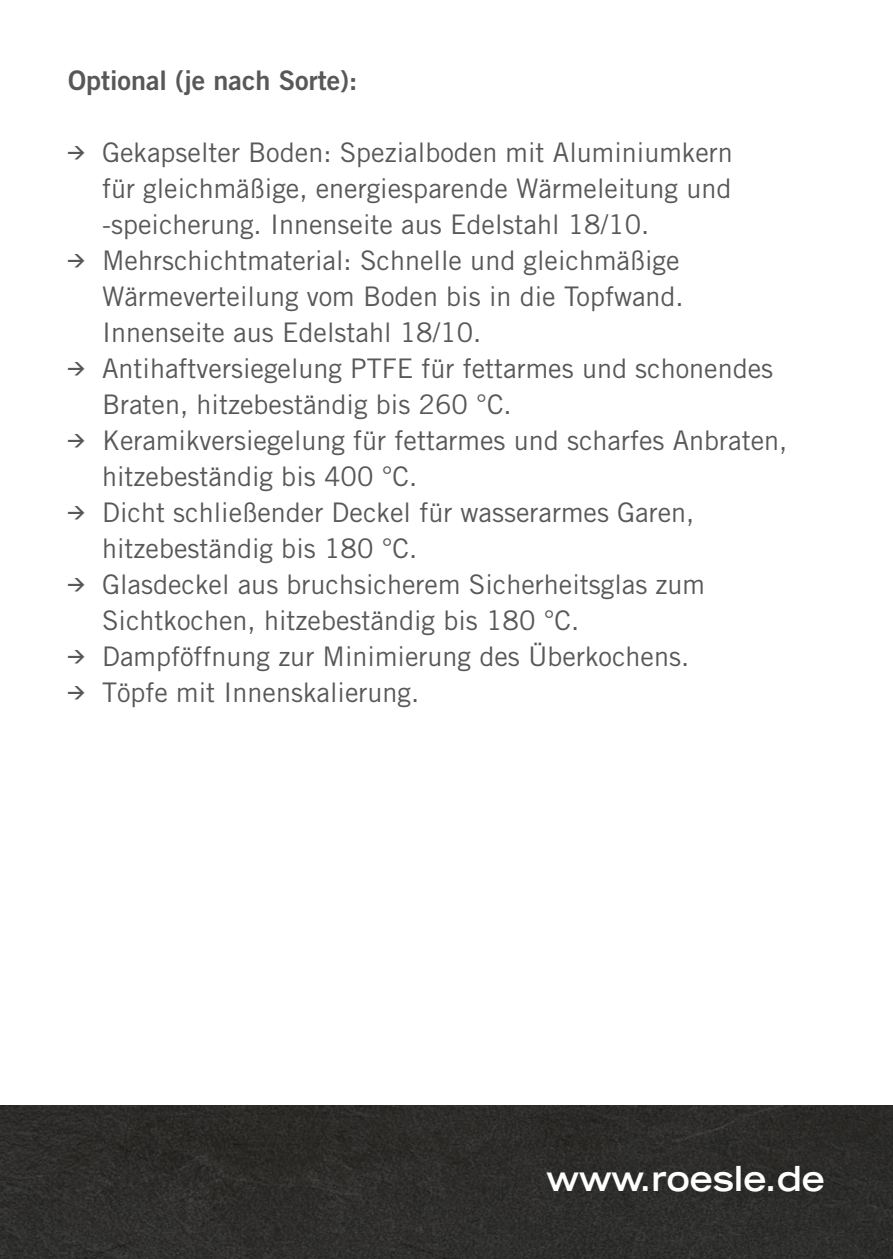
<style>
.page{position:relative;width:893px;height:1259px;background:#fff}
.page>*{position:absolute;margin:0;border:0;box-sizing:border-box;transform-origin:0 0}
.t1{font:700 expanded 34.5px "Trade Gothic LH";color:#fff}
.t2{font:27px/36px "Trade Gothic";color:#58585a}
.t3{font:27px "Trade Gothic Bold Two";color:#58585a}
</style>
<div class="page">
<img style="left:0;top:1106px;width:893px;height:153px">
<p class="t3" style="left:68px;top:64px;width:291px">Optional (je nach Sorte):</p>
<p class="t2" style="left:102px;top:134px;width:632px;text-align:justify;text-indent:-34px">✓ Gekapselter Boden: Spezialboden mit Aluminiumkern für gleichmäßige, energiesparende Wärmeleitung und -speicherung. Innenseite aus Edelstahl 18/10.</p>
<p class="t2" style="left:102px;top:242px;width:583px;text-indent:-34px">✓ Mehrschichtmaterial: Schnelle und gleichmäßige<br>Wärmeverteilung vom Boden bis in die Topfwand.<br>Innenseite aus Edelstahl 18/10.</p>
<p class="t2" style="left:102px;top:350px;width:673px;text-indent:-34px">✓ Antihaftversiegelung PTFE für fettarmes und schonendes<br>Braten, hitzebeständig bis 260 °C.</p>
<p class="t2" style="left:102px;top:422px;width:687px;text-indent:-34px">✓ Keramikversiegelung für fettarmes und scharfes Anbraten, hitzebeständig bis 400 °C.</p>
<p class="t2" style="left:102px;top:494px;width:594px;text-indent:-34px">✓ Dicht schließender Deckel für wasserarmes Garen, hitzebeständig bis 180 °C.</p>
<p class="t2" style="left:102px;top:566px;width:604px;text-indent:-34px">✓ Glasdeckel aus bruchsicherem Sicherheitsglas zum<br>Sichtkochen, hitzebeständig bis 180 °C.</p>
<p class="t2" style="left:68px;top:638px;width:623px">✓ Dampföffnung zur Minimierung des Überkochens.</p>
<p class="t2" style="left:68px;top:674px;width:353px">✓ Töpfe mit Innenskalierung.</p>
<p class="t1" style="left:546px;top:1155px;width:280px">www.roesle.de</p>
</div>
